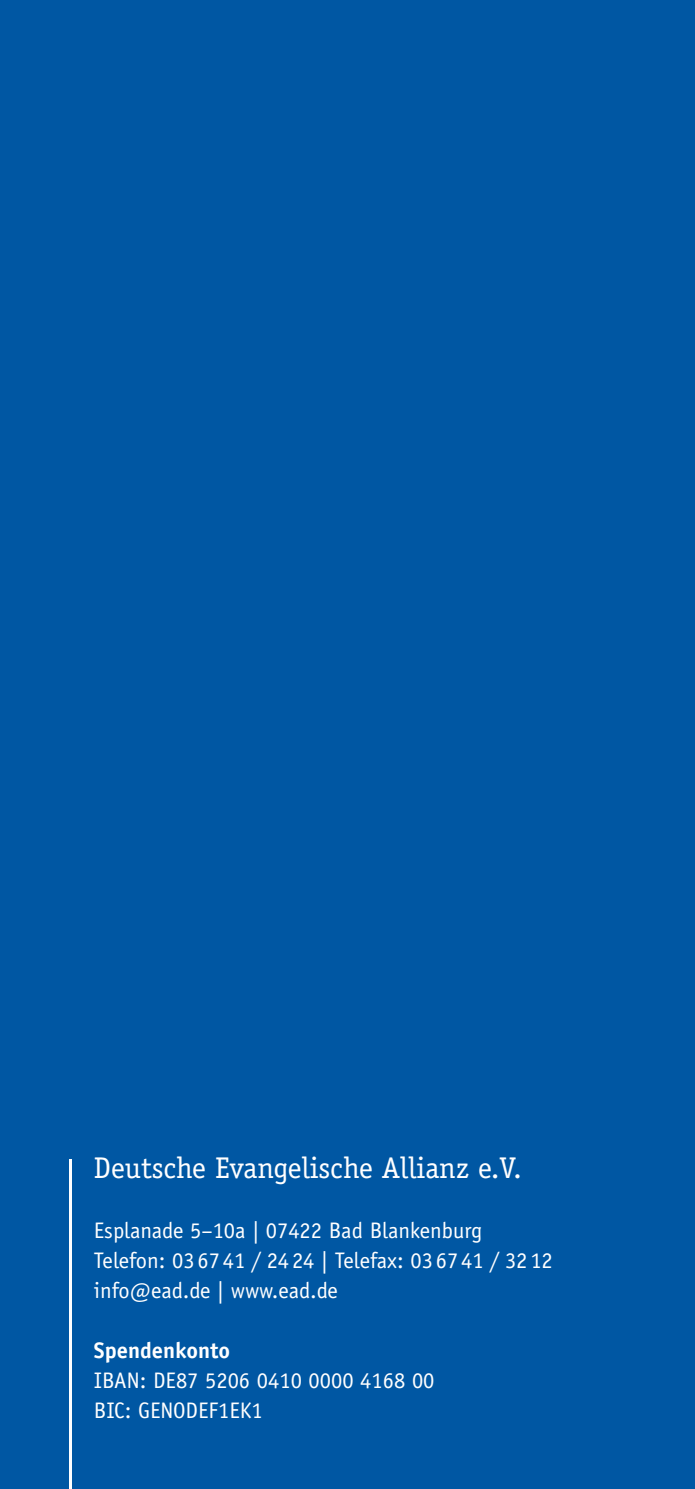
<style>
.page{position:relative;width:695px;height:1489px;background:#fff}
.page>*{position:absolute;margin:0;border:0;box-sizing:border-box;transform-origin:0 0}
.t1{font:30px "Officina Serif Std";color:#fff}
.t2{font:22.5px/30px "Officina Sans Std";color:#fff}
.t3{font:700 22.5px "Officina Sans Std";color:#fff}
</style>
<div class="page">
<div style="left:0;top:0;width:694px;height:1488px;background:#0057a3"></div>
<hr style="left:70px;top:1159px;width:2px;height:329px;background:#fff">
<h1 class="t1" style="left:94px;top:1150px;width:429px">Deutsche Evangelische Allianz e.V.</h1>
<p class="t2" style="left:94px;top:1215px;width:460px">Esplanade 5–10a | 07422 Bad Blankenburg<br>Telefon: 036741 / 2424 | Telefax: 0367 41 / 3212 info@ead.de | www.ead.de</p>
<p class="t3" style="left:94px;top:1336px;width:138px">Spendenkonto</p>
<p class="t2" style="left:94px;top:1365px;width:342px">IBAN: DE87 5206 0410 0000 4168 00<br>BIC: GENODEF1EK1</p>
</div>
